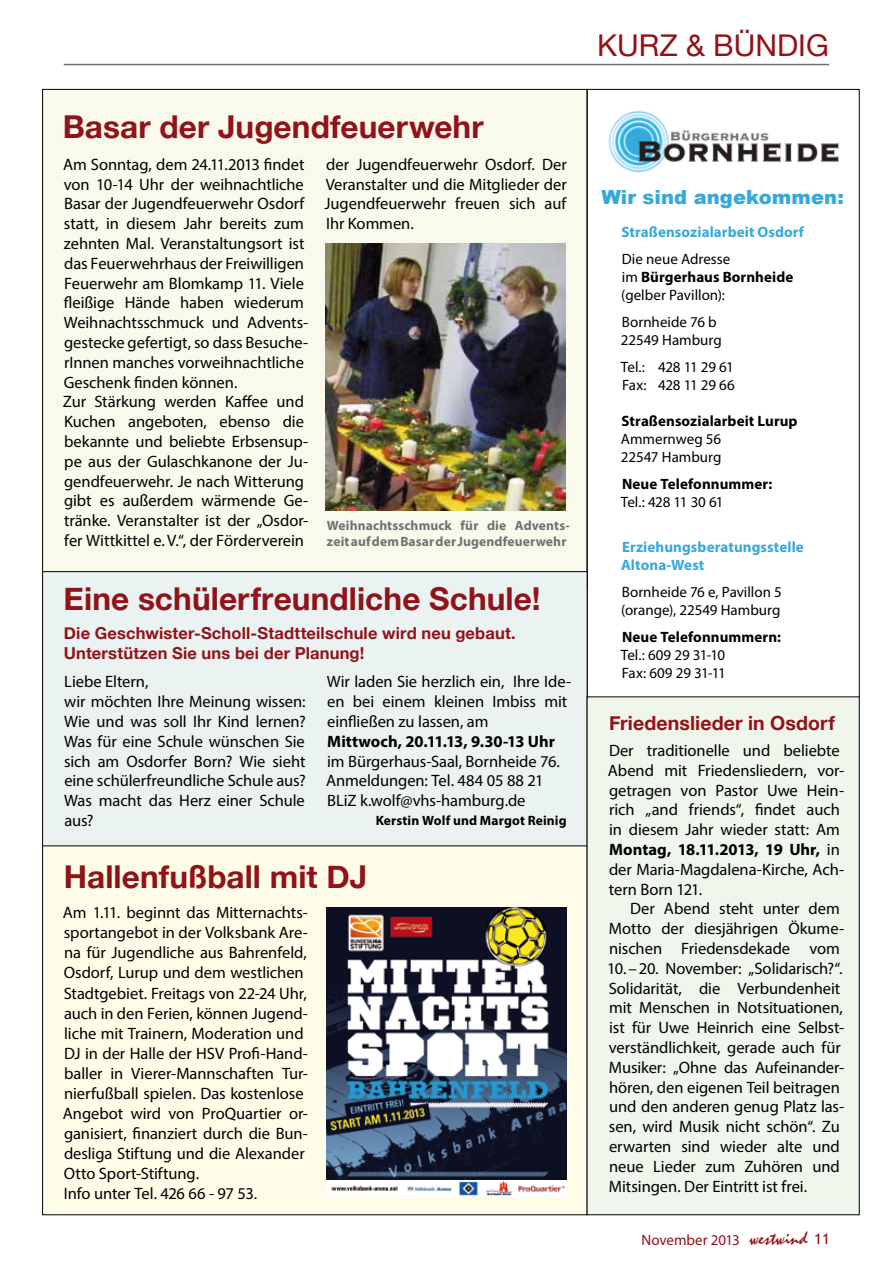
<style>
.page{position:relative;width:893px;height:1263px;background:#fff}
.page>*{position:absolute;margin:0;border:0;box-sizing:border-box;transform-origin:0 0}
.t1{font:700 31.5px "Helvetica Neue";letter-spacing:.005em;color:#911218}
.t2{font:30px "Helvetica Neue";color:#911218}
.t3{font:700 19.5px "Helvetica Neue";letter-spacing:.005em;color:#911218}
.t4{font:900 19.5px "Arial";letter-spacing:.005em;color:#37a8db}
.t5{font:16.5px/19.8px "Myriad Pro";letter-spacing:-.005em;color:#000}
.t6{font:700 16.5px/19.8px "Helvetica Neue";letter-spacing:.01em;color:#911218}
.t7{font:700 16.5px "Myriad Pro";color:#000}
.t8{font:15px/18px "Myriad Pro";color:#000}
.t9{font:700 15px/18px "Myriad Pro";letter-spacing:.005em;color:#37a8db}
.t10{font:700 15px "Myriad Pro";letter-spacing:.005em;color:#000}
.t11{font:15px/18px "Myriad Pro";letter-spacing:-.025em;color:#000}
.t12{font:15px "Myriad Pro";letter-spacing:-.005em;color:#911218}
.t13{font:15px "Myriad Pro";letter-spacing:-.035em;color:#000}
.t14{font:700 13.5px/16.2px "Myriad Pro";letter-spacing:.01em;color:#707172}
.t15{font:700 13.5px "Myriad Pro";letter-spacing:.01em;color:#000}
.s1{font-weight:700}
.s2{font-family:"Mistral";font-size:18px}
.s3{font-family:"Trebuchet MS"}
</style>
<div class="page">
<hr style="left:64px;top:64px;width:765px;height:1px;background:#707172">
<div style="left:43px;top:838px;width:544px;height:377px;background:#fffde7"></div>
<div style="left:43px;top:89px;width:544px;height:499px;background:#f9faec"></div>
<div style="left:43px;top:572px;width:544px;height:274px;background:#ebf3f2"></div>
<div style="left:42px;top:571px;width:545px;height:275px;border:1px solid #000"></div>
<div style="left:587px;top:697px;width:272px;height:518px;background:#f0f6ec"></div>
<div style="left:587px;top:696px;width:273px;height:519px;border:1px solid #000"></div>
<img style="left:326px;top:243px;width:239px;height:267px">
<img style="left:326px;top:907px;width:241px;height:289px">
<img style="left:608px;top:110px;width:231px;height:63px">
<h1 class="t1" style="left:63px;top:107px;width:422px">Basar der Jugendfeuerwehr</h1>
<p class="t5" style="left:324px;top:154px;width:244px;text-align:justify">der Jugendfeuerwehr Osdorf. Der Veranstalter und die Mitglieder der Jugendfeuerwehr freuen sich auf Ihr Kommen.</p>
<p class="t5" style="left:63px;top:154px;width:247px">Am Sonntag, dem 24.11.2013 findet von 10-14 Uhr der weihnachtliche Basar der Jugendfeuerwehr Osdorf statt, in diesem Jahr bereits zum zehnten Mal. Veranstaltungsort ist das Feuerwehrhaus der Freiwilligen Feuerwehr am Blomkamp 11. Viele fleißige Hände haben wiederum Weihnachtsschmuck und Advents&shy;gestecke gefertigt, so dass Besuche&shy;rInnen manches vorweihnachtliche Geschenk finden können.<br>Zur Stärkung werden Kaffee und Kuchen angeboten, ebenso die bekannte und beliebte Erbsensup&shy;pe aus der Gulaschkanone der Ju&shy;gendfeuerwehr. Je nach Witterung gibt es außerdem wärmende Ge&shy;tränke. Veranstalter ist der „Osdor&shy;fer Wittkittel e.V.“, der Förderverein</p>
<p class="t14" style="left:327px;top:517px;width:244px">Weihnachtsschmuck für die Advents&shy;zeit auf dem Basar der Jugendfeuerwehr</p>
<h1 class="t1" style="left:64px;top:580px;width:478px">Eine schülerfreundliche Schule!</h1>
<p class="t6" style="left:64px;top:623px;width:454px">Die Geschwister-Scholl-Stadtteilschule wird neu gebaut.<br>Unterstützen Sie uns bei der Planung!</p>
<p class="t5" style="left:64px;top:672px;width:243px">Liebe Eltern,<br>wir möchten Ihre Meinung wissen:<br>Wie und was soll Ihr Kind lernen?<br>Was für eine Schule wünschen Sie sich am Osdorfer Born? Wie sieht eine schülerfreundliche Schule aus?<br>Was macht das Herz einer Schule aus?</p>
<p class="t5" style="left:327px;top:672px;width:246px">Wir laden Sie herzlich ein, Ihre Ide&shy;en bei einem kleinen Imbiss mit einfließen zu lassen, am</p>
<p class="t7" style="left:327px;top:730px;width:229px">Mittwoch, 20.11.13, 9.30-13 Uhr</p>
<p class="t5" style="left:326px;top:751px;width:235px">im Bürgerhaus-Saal, Bornheide 76.<br>Anmeldungen: Tel. 484 05 88 21<br>BLiZ k.wolf@vhs-hamburg.de</p>
<p class="t15" style="left:376px;top:812px;width:192px">Kerstin Wolf und Margot Reinig</p>
<h1 class="t1" style="left:64px;top:858px;width:305px">Hallenfußball mit DJ</h1>
<p class="t5" style="left:63px;top:902px;width:247px">Am 1.11. beginnt das Mitternachts&shy;sportangebot in der Volksbank Are&shy;na für Jugendliche aus Bahrenfeld, Osdorf, Lurup und dem westlichen Stadtgebiet. Freitags von 22-24 Uhr, auch in den Ferien, können Jugend&shy;liche mit Trainern, Moderation und DJ in der Halle der HSV Profi-Hand&shy;baller in Vierer-Mannschaften Tur&shy;nierfußball spielen. Das kostenlose Angebot wird von ProQuartier or&shy;ganisiert, finanziert durch die Bun&shy;desliga Stiftung und die Alexander Otto Sport-Stiftung.<br>Info unter Tel. 426 66 - 97 53.</p>
<h2 class="t2" style="left:597px;top:27px;width:233px">KURZ &amp; BÜNDIG</h2>
<p class="t4" style="left:601px;top:186px;width:244px">Wir sind angekommen:</p>
<p class="t9" style="left:622px;top:223px;width:184px">Straßensozialarbeit Osdorf</p>
<p class="t8" style="left:621px;top:250px;width:174px">Die neue Adresse<br>im <span class="s1">Bürgerhaus Bornheide </span>(gelber Pavillon):</p>
<p class="t8" style="left:621px;top:313px;width:102px">Bornheide 76 b<br>22549 Hamburg</p>
<p class="t11" style="left:621px;top:358px;width:115px">Tel.: 428 11 29 61<br>Fax: 428 11 29 66</p>
<p class="t10" style="left:622px;top:412px;width:177px">Straßensozialarbeit Lurup</p>
<p class="t8" style="left:621px;top:430px;width:102px">Ammernweg 56<br>22547 Hamburg</p>
<p class="t10" style="left:622px;top:475px;width:152px">Neue Telefonnummer:</p>
<p class="t13" style="left:621px;top:493px;width:104px">Tel.: 428 11 30 61</p>
<p class="t9" style="left:621px;top:538px;width:184px">Erziehungsberatungsstelle<br>Altona-West</p>
<p class="t8" style="left:621px;top:583px;width:162px">Bornheide 76 e, Pavillon 5 (orange), 22549 Hamburg</p>
<p class="t10" style="left:622px;top:628px;width:161px">Neue Telefonnummern:</p>
<p class="t8" style="left:621px;top:646px;width:106px">Tel.: 609 29 31-10<br>Fax: 609 29 31-11</p>
<p class="t3" style="left:609px;top:711px;width:227px">Friedenslieder in Osdorf</p>
<p class="t5" style="left:608px;top:740px;width:238px">Der traditionelle und beliebte<br>Abend mit Friedensliedern, vor&shy;getragen von Pastor Uwe Hein&shy;rich „and friends“, findet auch in diesem Jahr wieder statt: Am<br><span class="s1">Montag, 18.11.2013, 19 Uhr,</span> in der Maria-Magdalena-Kirche, Ach&shy;tern Born 121.</p>
<p class="t5" style="left:609px;top:899px;width:237px;text-indent:21px">Der Abend steht unter dem<br>Motto der diesjährigen Ökume&shy;nischen Friedensdekade vom</p>
<p class="t5" style="left:607px;top:958px;width:239px">10. –20. November: „Solidarisch?“.<br>Solidarität, die Verbundenheit mit Menschen in Notsituationen, ist für Uwe Heinrich eine Selbst&shy;verständlichkeit, gerade auch für<br>Musiker: „Ohne das Aufeinander&shy;hören, den eigenen Teil beitragen und den anderen genug Platz las&shy;sen, wird Musik nicht schön“. Zu erwarten sind wieder alte und neue Lieder zum Zuhören und<br>Mitsingen. Der Eintritt ist frei.</p>
<p class="t12" style="left:641px;top:1230px;width:190px">November 2013 <span class="s2">westwind</span> <span class="s3">11</span></p>
</div>
